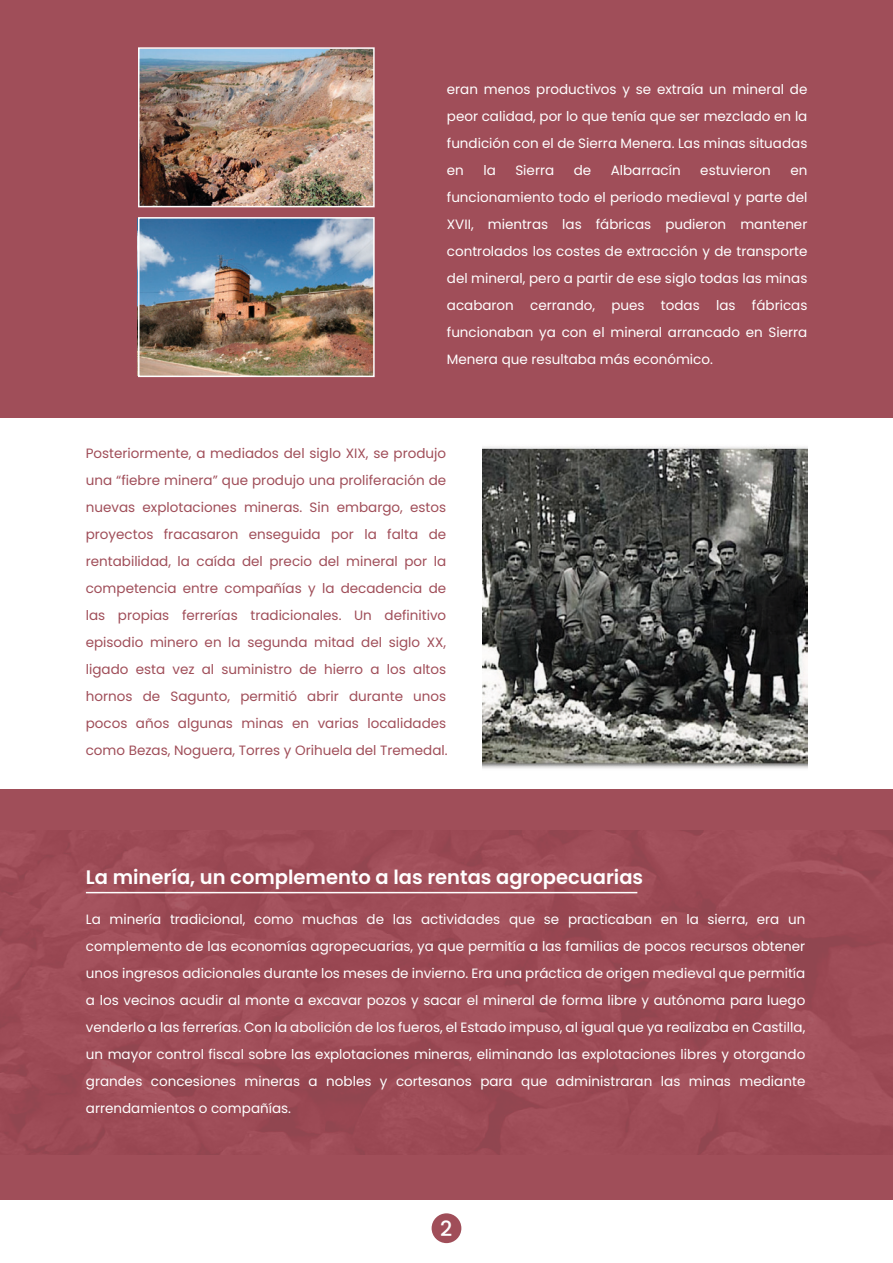
<style>
.page{position:relative;width:893px;height:1263px;background:#fff}
.page>*{position:absolute;margin:0;border:0;box-sizing:border-box;transform-origin:0 0}
.t1{font:500 21px "Poppins";color:#fff}
.t2{font:600 19.5px "Poppins";color:#fff}
.t3{font:13.5px/27px "Poppins";color:#fff;text-align:justify}
.t4{font:13.5px/27px "Poppins";color:#a04e59;text-align:justify}
</style>
<div class="page">
<div style="left:0;top:0;width:893px;height:1199px;background:#a04e59"></div>
<div style="left:0;top:418px;width:893px;height:371px;background:#fff"></div>
<div style="left:432px;top:1213px;width:29px;height:30px;background:#a04e59;border-radius:50%"></div>
<img style="left:141px;top:50px;width:231px;height:154px">
<img style="left:141px;top:220px;width:231px;height:154px">
<img style="left:482px;top:446px;width:326px;height:323px">
<img style="left:0;top:831px;width:893px;height:323px">
<hr style="left:86px;top:892px;width:551px;height:1px;background:#fff">
<div style="left:138px;top:47px;width:237px;height:160px;border:2px solid #fff"></div>
<div style="left:138px;top:217px;width:237px;height:160px;border:2px solid #fff"></div>
<p class="t3" style="left:447px;top:76px;width:362px">eran menos productivos y se extraía un mineral de peor calidad, por lo que tenía que ser mezclado en la fundición con el de Sierra Menera. Las minas situadas en</p>
<p class="t3" style="left:483px;top:157px;width:14px">la</p>
<p class="t3" style="left:515px;top:157px;width:40px">Sierra</p>
<p class="t3" style="left:574px;top:157px;width:19px">de</p>
<p class="t3" style="left:611px;top:157px;width:72px">Albarracín</p>
<p class="t3" style="left:700px;top:157px;width:72px">estuvieron</p>
<p class="t3" style="left:447px;top:157px;width:362px;text-indent:344px">en funcionamiento todo el periodo medieval y parte del XVII, mientras las fábricas pudieron mantener controlados los costes de extracción y de transporte del mineral, pero a partir de ese siglo todas las minas acabaron cerrando, pues todas las fábricas funcionaban ya con el mineral arrancado en Sierra Menera que resultaba más económico.</p>
<p class="t4" style="left:86px;top:440px;width:363px">Posteriormente, a mediados del siglo XIX, se produjo una “fiebre minera” que produjo una proliferación de nuevas explotaciones mineras. Sin embargo, estos proyectos fracasaron enseguida por la falta de rentabilidad, la caída del precio del mineral por la competencia entre compañías y la decadencia de las propias ferrerías tradicionales. Un definitivo episodio minero en la segunda mitad del siglo XX, ligado esta vez al suministro de hierro a los altos hornos de Sagunto, permitió abrir durante unos pocos años algunas minas en varias localidades como Bezas, Noguera, Torres y Orihuela del Tremedal.</p>
<h2 class="t2" style="left:86px;top:866px;width:559px">La minería, un complemento a las rentas agropecuarias</h2>
<p class="t3" style="left:86px;top:906px;width:721px">La minería tradicional, como muchas de las actividades que se practicaban en la sierra, era un complemento de las economías agropecuarias, ya que permitía a las familias de pocos recursos obtener unos ingresos adicionales durante los meses de invierno. Era una práctica de origen medieval que permitía a los vecinos acudir al monte a excavar pozos y sacar el mineral de forma libre y autónoma para luego venderlo a las ferrerías. Con la abolición de los fueros, el Estado impuso, al igual que ya realizaba en Castilla, un mayor control fiscal sobre las explotaciones mineras, eliminando las explotaciones libres y otorgando grandes concesiones mineras a nobles y cortesanos para que administraran las minas mediante arrendamientos o compañías.</p>
<h1 class="t1" style="left:440px;top:1216px;width:14px">2</h1>
</div>
